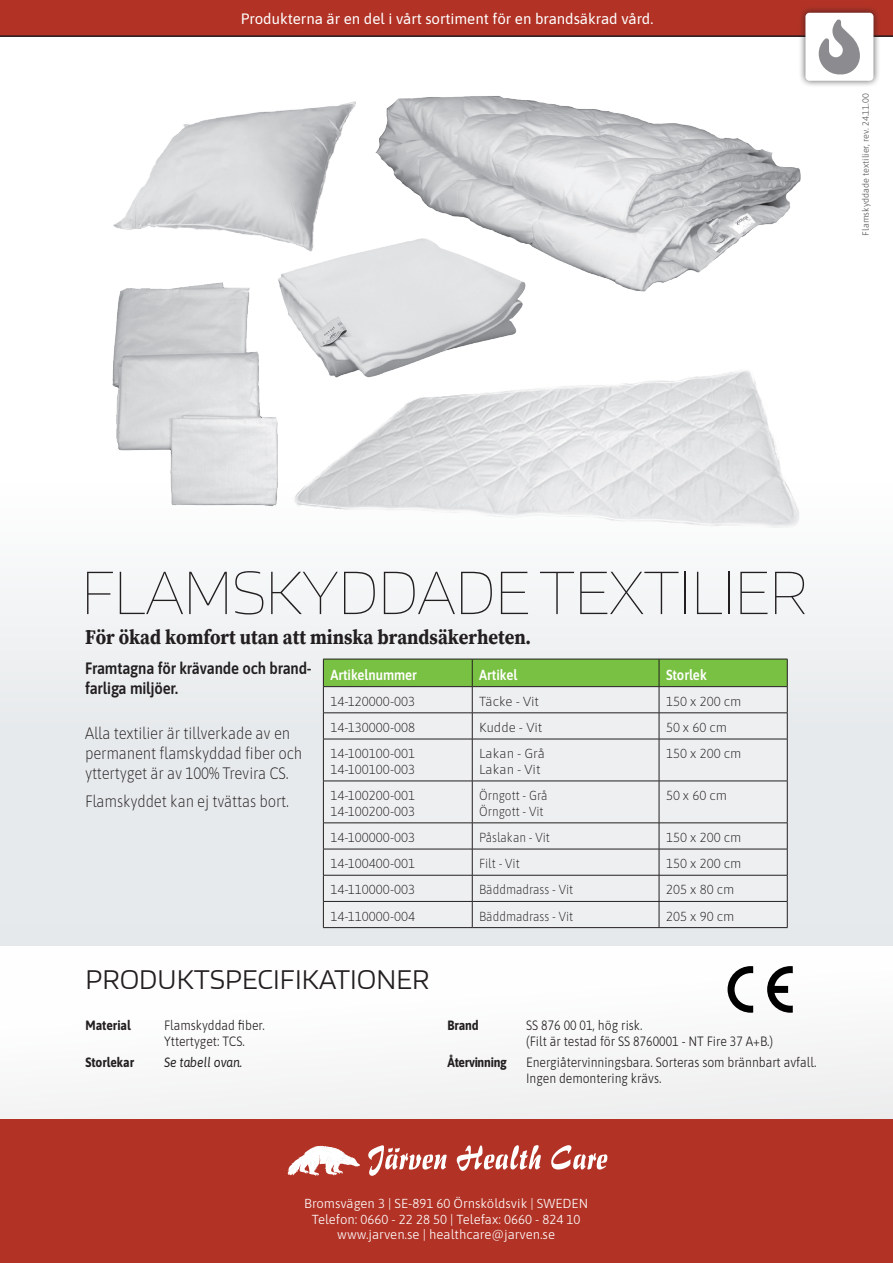
<style>
.page{position:relative;width:893px;height:1263px;background:#fff}
.page>*{position:absolute;margin:0;border:0;box-sizing:border-box;transform-origin:0 0}
.t1{font:100 67.5px "Blinker";letter-spacing:-.025em;color:#231f20}
.t2{font:200 30px "Blinker";color:#231f20}
.t3{font:20.55px "Source Serif 4 Roman";color:#231f20;scale:.9 1}
.t4{font:16.5px/19.8px "Asap";letter-spacing:-.01em;color:#231f20;scale:.9 1}
.t5{font:15px "Asap";color:#fff}
.t6{font:14.55px "Asap";color:#fff;scale:.9 1}
.t7{font:13.5px/16.2px "Asap";color:#231f20;scale:.9 1}
.t8{font:italic 13.5px "Asap";color:#231f20;scale:.9 1}
.t9{font:13.5px "Asap";letter-spacing:-.02em;color:#231f20;scale:.9 1}
.t10{font:13.05px "Asap";color:#231f20}
.t11{font:13.05px "Asap";color:#fff}
.t12{font:13.05px "Asap";color:#231f20;scale:.9 1}
.t13{font:9px "Asap";color:#57585a}
</style>
<div class="page">
<svg style="left:0;top:588px;width:893px;height:336px;fill:#e8ebed"></svg>
<div style="left:324px;top:740px;width:463px;height:184px;background:#edeff1"></div>
<hr style="left:323px;top:739px;width:149px;height:1px;background:#231f20">
<hr style="left:323px;top:739px;width:1px;height:42px;background:#231f20">
<hr style="left:323px;top:781px;width:149px;height:1px;background:#231f20">
<hr style="left:323px;top:781px;width:1px;height:42px;background:#231f20">
<hr style="left:323px;top:823px;width:149px;height:1px;background:#231f20">
<hr style="left:323px;top:849px;width:149px;height:1px;background:#231f20">
<hr style="left:323px;top:875px;width:149px;height:1px;background:#231f20">
<hr style="left:323px;top:901px;width:149px;height:1px;background:#231f20">
<svg style="left:323px;top:823px;width:1px;height:101px"></svg>
<svg style="left:323px;top:659px;width:465px;height:80px;background:#bdd6ad"></svg>
<hr style="left:472px;top:739px;width:187px;height:1px;background:#231f20">
<hr style="left:472px;top:739px;width:1px;height:42px;background:#231f20">
<hr style="left:659px;top:739px;width:128px;height:1px;background:#231f20">
<hr style="left:659px;top:739px;width:1px;height:42px;background:#231f20">
<hr style="left:787px;top:739px;width:1px;height:42px;background:#231f20">
<hr style="left:472px;top:781px;width:187px;height:1px;background:#231f20">
<hr style="left:472px;top:781px;width:1px;height:42px;background:#231f20">
<hr style="left:659px;top:781px;width:128px;height:1px;background:#231f20">
<hr style="left:659px;top:781px;width:1px;height:42px;background:#231f20">
<hr style="left:787px;top:781px;width:1px;height:42px;background:#231f20">
<hr style="left:472px;top:823px;width:187px;height:1px;background:#231f20">
<hr style="left:659px;top:823px;width:128px;height:1px;background:#231f20">
<hr style="left:472px;top:849px;width:187px;height:1px;background:#231f20">
<hr style="left:659px;top:849px;width:128px;height:1px;background:#231f20">
<hr style="left:472px;top:875px;width:187px;height:1px;background:#231f20">
<hr style="left:659px;top:875px;width:128px;height:1px;background:#231f20">
<hr style="left:472px;top:901px;width:187px;height:1px;background:#231f20">
<svg style="left:472px;top:823px;width:1px;height:101px"></svg>
<hr style="left:659px;top:901px;width:128px;height:1px;background:#231f20">
<svg style="left:659px;top:823px;width:1px;height:101px"></svg>
<svg style="left:787px;top:823px;width:1px;height:101px"></svg>
<div style="left:0;top:0;width:893px;height:36px;background:#b23326"></div>
<hr style="left:0;top:35px;width:893px;height:2px;background:#231f20">
<div style="left:798px;top:5px;width:83px;height:83px;background:#231f20;opacity:.75"></div>
<div style="left:805px;top:13px;width:68px;height:68px;background:#fff;border-radius:4px"></div>
<svg style="left:819px;top:20px;width:41px;height:54px"></svg>
<svg style="left:0;top:924px;width:893px;height:196px"></svg>
<img style="left:112px;top:84px;width:693px;height:444px">
<div style="left:0;top:1120px;width:893px;height:143px;background:#b23326"></div>
<svg style="left:727px;top:966px;width:26px;height:47px"></svg>
<svg style="left:767px;top:966px;width:26px;height:47px"></svg>
<svg style="left:288px;top:1146px;width:72px;height:30px"></svg>
<svg style="left:368px;top:1145px;width:79px;height:31px"></svg>
<svg style="left:457px;top:1145px;width:84px;height:26px"></svg>
<svg style="left:551px;top:1145px;width:56px;height:24px"></svg>
<p class="t5" style="left:241px;top:9px;width:414px">Produkterna är en del i vårt sortiment för en brandsäkrad vård.</p>
<p class="t13" style="left:859px;top:236px;width:144px;rotate:-90deg">Flamskyddade textilier, rev. 24.11.00</p>
<p class="t1" style="left:81px;top:559px;width:729px">FLAMSKYDDADE TEXTILIER</p>
<p class="t3" style="left:85px;top:623px;width:497px">För ökad komfort utan att minska brandsäkerheten.</p>
<p class="t4" style="left:85px;top:657px;width:253px">Framtagna för krävande och brand&shy;farliga miljöer.</p>
<p class="t4" style="left:85px;top:722px;width:243px">Alla textilier är tillverkade av en permanent flamskyddad fiber och yttertyget är av 100% Trevira CS.</p>
<p class="t4" style="left:85px;top:790px;width:228px">Flamskyddet kan ej tvättas bort.</p>
<p class="t6" style="left:330px;top:664px;width:98px">Artikelnummer</p>
<p class="t6" style="left:479px;top:664px;width:44px">Artikel</p>
<p class="t6" style="left:666px;top:664px;width:47px">Storlek</p>
<p class="t10" style="left:330px;top:692px;width:86px">14-120000-003</p>
<p class="t10" style="left:479px;top:692px;width:61px">Täcke - Vit</p>
<p class="t10" style="left:666px;top:692px;width:77px">150 x 200 cm</p>
<p class="t10" style="left:330px;top:718px;width:86px">14-130000-008</p>
<p class="t10" style="left:479px;top:718px;width:65px">Kudde - Vit</p>
<p class="t10" style="left:666px;top:718px;width:63px">50 x 60 cm</p>
<p class="t10" style="left:330px;top:745px;width:86px">14-100100-001</p>
<p class="t10" style="left:330px;top:760px;width:86px">14-100100-003</p>
<p class="t10" style="left:479px;top:745px;width:67px">Lakan - Grå</p>
<p class="t10" style="left:479px;top:760px;width:63px">Lakan - Vit</p>
<p class="t10" style="left:666px;top:745px;width:77px">150 x 200 cm</p>
<p class="t10" style="left:330px;top:786px;width:86px">14-100200-001</p>
<p class="t10" style="left:330px;top:802px;width:86px">14-100200-003</p>
<p class="t12" style="left:479px;top:786px;width:77px">Örngott - Grå</p>
<p class="t12" style="left:479px;top:802px;width:73px">Örngott - Vit</p>
<p class="t10" style="left:666px;top:786px;width:63px">50 x 60 cm</p>
<p class="t10" style="left:330px;top:828px;width:86px">14-100000-003</p>
<p class="t12" style="left:479px;top:828px;width:80px">Påslakan - Vit</p>
<p class="t10" style="left:666px;top:828px;width:77px">150 x 200 cm</p>
<p class="t10" style="left:330px;top:855px;width:86px">14-100400-001</p>
<p class="t12" style="left:479px;top:855px;width:46px">Filt - Vit</p>
<p class="t10" style="left:666px;top:855px;width:77px">150 x 200 cm</p>
<p class="t10" style="left:330px;top:881px;width:86px">14-110000-003</p>
<p class="t12" style="left:479px;top:881px;width:106px">Bäddmadrass - Vit</p>
<p class="t10" style="left:666px;top:881px;width:70px">205 x 80 cm</p>
<p class="t10" style="left:330px;top:907px;width:86px">14-110000-004</p>
<p class="t12" style="left:479px;top:907px;width:106px">Bäddmadrass - Vit</p>
<p class="t10" style="left:666px;top:907px;width:70px">205 x 90 cm</p>
<p class="t2" style="left:85px;top:964px;width:346px">PRODUKTSPECIFIKATIONER</p>
<p class="t7" style="left:85px;top:1016px;width:52px">Material</p>
<p class="t7" style="left:164px;top:1016px;width:113px">Flamskyddad fiber.<br>Yttertyget: TCS.</p>
<p class="t7" style="left:85px;top:1054px;width:56px">Storlekar</p>
<p class="t8" style="left:164px;top:1053px;width:88px">Se tabell ovan.</p>
<p class="t7" style="left:447px;top:1016px;width:36px">Brand</p>
<p class="t7" style="left:526px;top:1016px;width:276px">SS 876 00 01, hög risk.<br>(Filt är testad för SS 8760001 - NT Fire 37 A+B.)</p>
<p class="t9" style="left:447px;top:1053px;width:67px">Återvinning</p>
<p class="t7" style="left:526px;top:1054px;width:324px">Energiåtervinningsbara. Sorteras som brännbart avfall.<br>Ingen demontering krävs.</p>
<p class="t11" style="left:304px;top:1194px;width:285px">Bromsvägen 3 | SE-891 60 Örnsköldsvik | SWEDEN</p>
<p class="t11" style="left:312px;top:1210px;width:270px">Telefon: 0660 - 22 28 50 | Telefax: 0660 - 824 10</p>
<p class="t11" style="left:337px;top:1226px;width:219px">www.jarven.se | healthcare@jarven.se</p>
</div>
